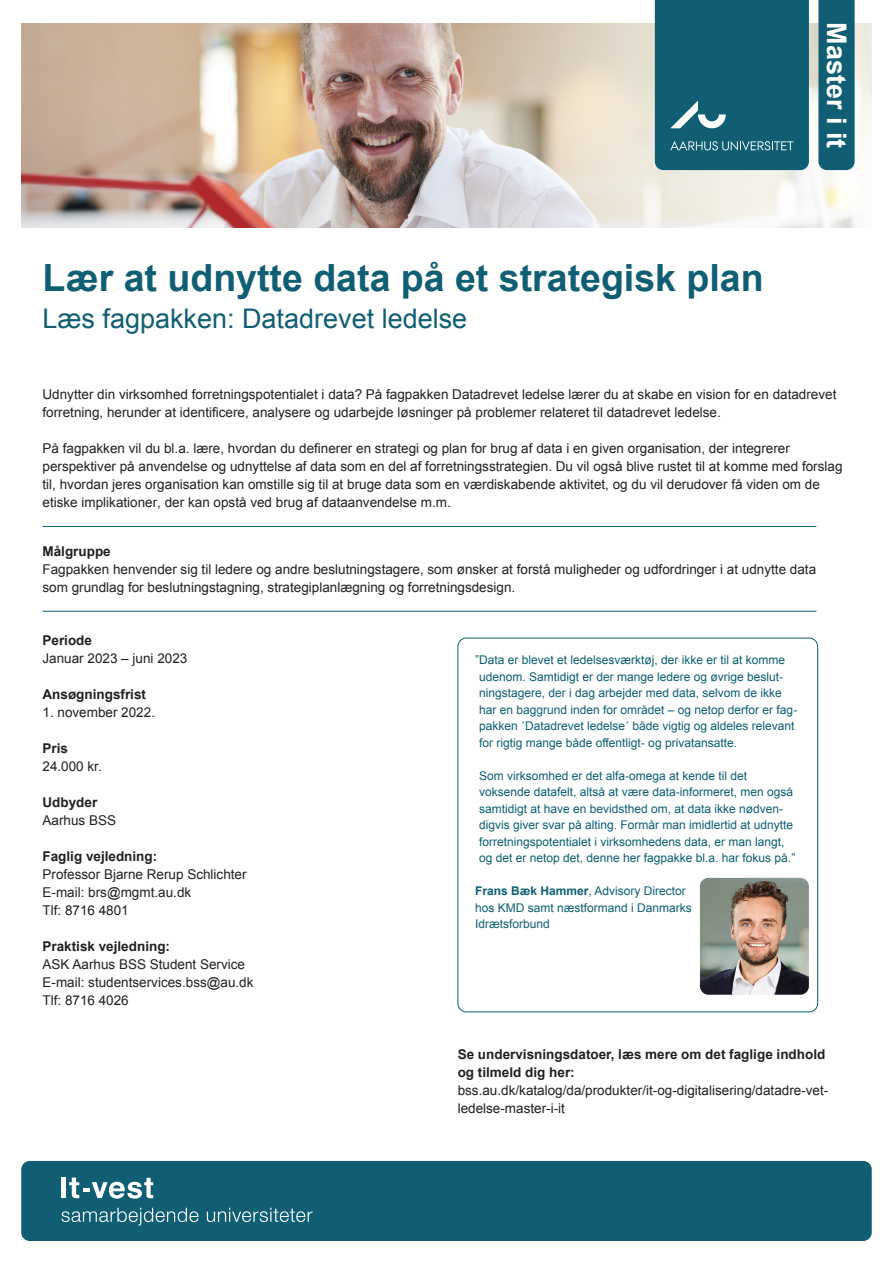
<style>
.page{position:relative;width:893px;height:1263px;background:#fff}
.page>*{position:absolute;margin:0;border:0;box-sizing:border-box;transform-origin:0 0}
.t1{font:700 37.5px "Arial";color:#0f5e73}
.t2{font:27px "Arial";color:#0f5e73}
.t3{font:700 27px "Arial";color:#fff}
.t4{font:13.5px/18px "Arial";color:#231f20}
.t5{font:700 13.5px "Arial";color:#231f20}
.t6{font:12px/16.5px "Arial";color:#0a5f72}
.s1{font-weight:700}
</style>
<div class="page">
<img style="left:21px;top:24px;width:851px;height:204px">
<div style="left:21px;top:1161px;width:851px;height:80px;background:#0f5e73;border-radius:9px"></div>
<div style="left:458px;top:638px;width:360px;height:374px;border:1px solid #0a5f72;border-radius:9px"></div>
<hr style="left:62px;top:1177px;width:4px;height:21px;background:#fff">
<svg style="left:69px;top:1177px;width:84px;height:21px"></svg>
<svg style="left:61px;top:1208px;width:137px;height:17px"></svg>
<svg style="left:207px;top:1208px;width:106px;height:14px"></svg>
<div style="left:818px;top:0;width:37px;height:170px;background:#0f5e73"></div>
<div style="left:655px;top:0;width:154px;height:170px;background:#0f5e73"></div>
<hr style="left:43px;top:526px;width:773px;height:1px;background:#0a5f72">
<hr style="left:43px;top:611px;width:773px;height:1px;background:#0a5f72">
<img style="left:700px;top:878px;width:109px;height:117px">
<p class="t1" style="left:43px;top:253px;width:723px">Lær at udnytte data på et strategisk plan</p>
<p class="t2" style="left:43px;top:301px;width:426px">Læs fagpakken: Datadrevet ledelse</p>
<p class="t3" style="left:854px;top:22px;width:128px;rotate:90deg">Master i it</p>
<p class="t4" style="left:43px;top:385px;width:795px">Udnytter din virksomhed forretningspotentialet i data? På fagpakken Datadrevet ledelse lærer du at skabe en vision for en datadrevet forretning, herunder at identificere, analysere og udarbejde løsninger på problemer relateret til datadrevet ledelse.</p>
<p class="t4" style="left:43px;top:439px;width:801px">På fagpakken vil du bl.a. lære, hvordan du definerer en strategi og plan for brug af data i en given organisation, der integrerer perspektiver på anvendelse og udnyttelse af data som en del af forretningsstrategien. Du vil også blive rustet til at komme med forslag til, hvordan jeres organisation kan omstille sig til at bruge data som en værdiskabende aktivitet, og du vil derudover få viden om de etiske implikationer, der kan opstå ved brug af dataanvendelse m.m.</p>
<p class="t5" style="left:43px;top:542px;width:70px">Målgruppe</p>
<p class="t4" style="left:43px;top:560px;width:775px">Fagpakken henvender sig til ledere og andre beslutningstagere, som ønsker at forstå muligheder og udfordringer i at udnytte data som grundlag for beslutningstagning, strategiplanlægning og forretningsdesign.</p>
<p class="t5" style="left:43px;top:631px;width:51px">Periode</p>
<p class="t4" style="left:43px;top:649px;width:146px">Januar 2023 – juni 2023</p>
<p class="t5" style="left:43px;top:685px;width:105px">Ansøgningsfrist</p>
<p class="t4" style="left:43px;top:703px;width:114px">1. november 2022.</p>
<p class="t5" style="left:43px;top:739px;width:27px">Pris</p>
<p class="t4" style="left:43px;top:757px;width:61px">24.000 kr.</p>
<p class="t5" style="left:43px;top:793px;width:56px">Udbyder</p>
<p class="t4" style="left:43px;top:811px;width:75px">Aarhus BSS</p>
<p class="t5" style="left:43px;top:847px;width:116px">Faglig vejledning:</p>
<p class="t4" style="left:43px;top:865px;width:206px">Professor Bjarne Rerup Schlichter</p>
<p class="t4" style="left:43px;top:883px;width:150px">E-mail: brs@mgmt.au.dk</p>
<p class="t4" style="left:43px;top:901px;width:88px">Tlf: 8716 4801</p>
<p class="t5" style="left:43px;top:937px;width:129px">Praktisk vejledning:</p>
<p class="t4" style="left:43px;top:955px;width:204px">ASK Aarhus BSS Student Service</p>
<p class="t4" style="left:43px;top:973px;width:213px">E-mail: studentservices.bss@au.dk</p>
<p class="t4" style="left:43px;top:991px;width:88px">Tlf: 8716 4026</p>
<p class="t6" style="left:479px;top:652px;width:320px;text-indent:-4px">”Data er blevet et ledelsesværktøj, der ikke er til at komme udenom. Samtidigt er der mange ledere og øvrige beslut&shy;ningstagere, der i dag arbejder med data, selvom de ikke har en baggrund inden for området – og netop derfor er fag&shy;pakken ´Datadrevet ledelse´ både vigtig og aldeles relevant for rigtig mange både offentligt- og privatansatte.</p>
<p class="t6" style="left:479px;top:767px;width:318px">Som virksomhed er det alfa-omega at kende til det voksende datafelt, altså at være data-informeret, men også samtidigt at have en bevidsthed om, at data ikke nødven&shy;digvis giver svar på alting. Formår man imidlertid at udnytte forretningspotentialet i virksomhedens data, er man langt, og det er netop det, denne her fagpakke bl.a. har fokus på.”</p>
<p class="t6" style="left:475px;top:883px;width:218px"><span class="s1">Frans Bæk Hammer</span>, Advisory Director hos KMD samt næstformand i Danmarks<br>Idrætsforbund</p>
<p class="t4" style="left:458px;top:1045px;width:372px"><span class="s1">Se undervisningsdatoer, læs mere om det faglige indhold og tilmeld dig her: </span>bss.au.dk/katalog/da/produkter/it-og-digitalisering/datadre-vet&shy;ledelse-master-i-it</p>
</div>
